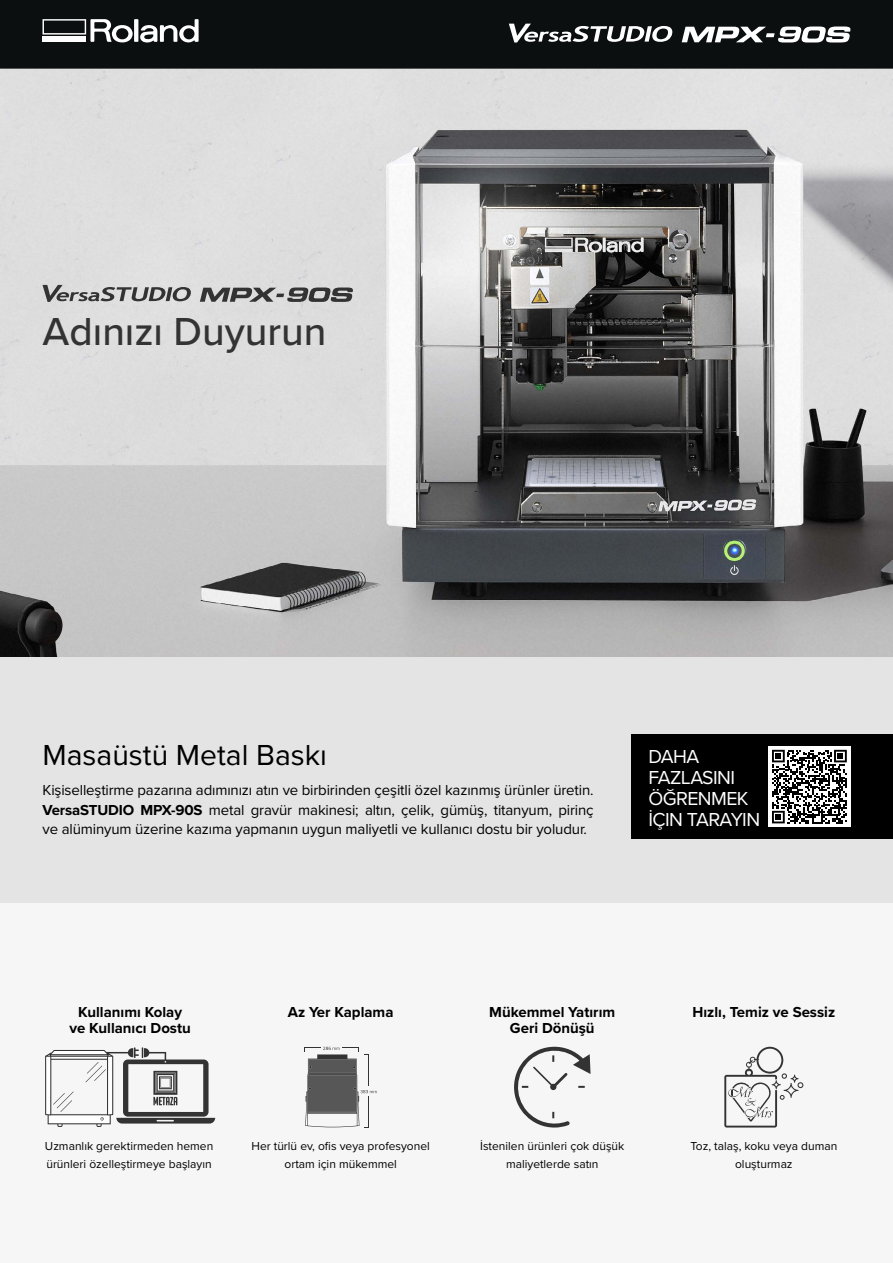
<style>
.page{position:relative;width:893px;height:1263px;background:#fff}
.page>*{position:absolute;margin:0;border:0;box-sizing:border-box;transform-origin:0 0}
.t1{font:500 40.5px "Proxima Nova";color:#333}
.t2{font:30px "Proxima Nova";color:#000}
.t3{font:19.5px/21px "Proxima Nova";letter-spacing:-.03em;color:#fff}
.t4{font:15px/19.5px "Proxima Nova";letter-spacing:-.01em;color:#000;text-align:justify}
.t5{font:700 15px/16.5px "Proxima Nova";color:#000;text-align:center}
.t6{font:12px/18px "Proxima Nova";color:#000;text-align:center}
.s1{font-weight:700}
</style>
<div class="page">
<img style="left:0;top:68px;width:893px;height:589px">
<div style="left:0;top:657px;width:893px;height:254px;background:#e4e4e4"></div>
<div style="left:0;top:0;width:893px;height:68px;background:#0b0f10"></div>
<div style="left:0;top:904px;width:893px;height:359px;background:#f6f6f6"></div>
<div style="left:632px;top:734px;width:261px;height:105px;background:#000"></div>
<div style="left:768px;top:746px;width:82px;height:81px;background:#fff"></div>
<svg style="left:772px;top:750px;width:75px;height:73px"></svg>
<svg style="left:43px;top:19px;width:156px;height:26px"></svg>
<svg style="left:509px;top:24px;width:163px;height:19px"></svg>
<svg style="left:682px;top:27px;width:169px;height:15px"></svg>
<svg style="left:200px;top:287px;width:153px;height:15px;background:#7f7f7f"></svg>
<svg style="left:43px;top:285px;width:148px;height:17px;background:#9d9d9d"></svg>
<svg style="left:45px;top:1047px;width:170px;height:80px"></svg>
<svg style="left:305px;top:1047px;width:72px;height:81px"></svg>
<svg style="left:514px;top:1047px;width:76px;height:80px"></svg>
<svg style="left:724px;top:1047px;width:79px;height:80px"></svg>
<h1 class="t1" style="left:43px;top:301px;width:285px">Adınızı Duyurun</h1>
<h2 class="t2" style="left:43px;top:732px;width:286px">Masaüstü Metal Baskı</h2>
<p class="t4" style="left:43px;top:780px;width:553px">Kişiselleştirme pazarına adımınızı atın ve birbirinden çeşitli özel kazınmış ürünler üretin.<br><span class="s1">VersaSTUDIO MPX-90S</span> metal gravür makinesi; altın, çelik, gümüş, titanyum, pirinç ve alüminyum üzerine kazıma yapmanın uygun maliyetli ve kullanıcı dostu bir yoludur.</p>
<h3 class="t3" style="left:648px;top:745px;width:113px">DAHA<br>FAZLASINI<br>ÖĞRENMEK<br>İÇIN TARAYIN</h3>
<p class="t5" style="left:69px;top:1003px;width:123px">Kullanımı Kolay ve Kullanıcı Dostu</p>
<p class="t5" style="left:288px;top:1003px;width:107px">Az Yer Kaplama</p>
<p class="t6" style="left:45px;top:1136px;width:170px;text-align:left">Uzmanlık gerektirmeden hemen ürünleri özelleştirmeye başlayın</p>
<p class="t6" style="left:251px;top:1136px;width:180px">Her türlü ev, ofis veya profesyonel ortam için mükemmel</p>
<p class="t5" style="left:489px;top:1003px;width:127px">Mükemmel Yatırım<br>Geri Dönüşü</p>
<p class="t6" style="left:480px;top:1136px;width:146px">İstenilen ürünleri çok düşük maliyetlerde satın</p>
<p class="t5" style="left:692px;top:1003px;width:144px">Hızlı, Temiz ve Sessiz</p>
<p class="t6" style="left:690px;top:1136px;width:148px">Toz, talaş, koku veya duman oluşturmaz</p>
</div>
